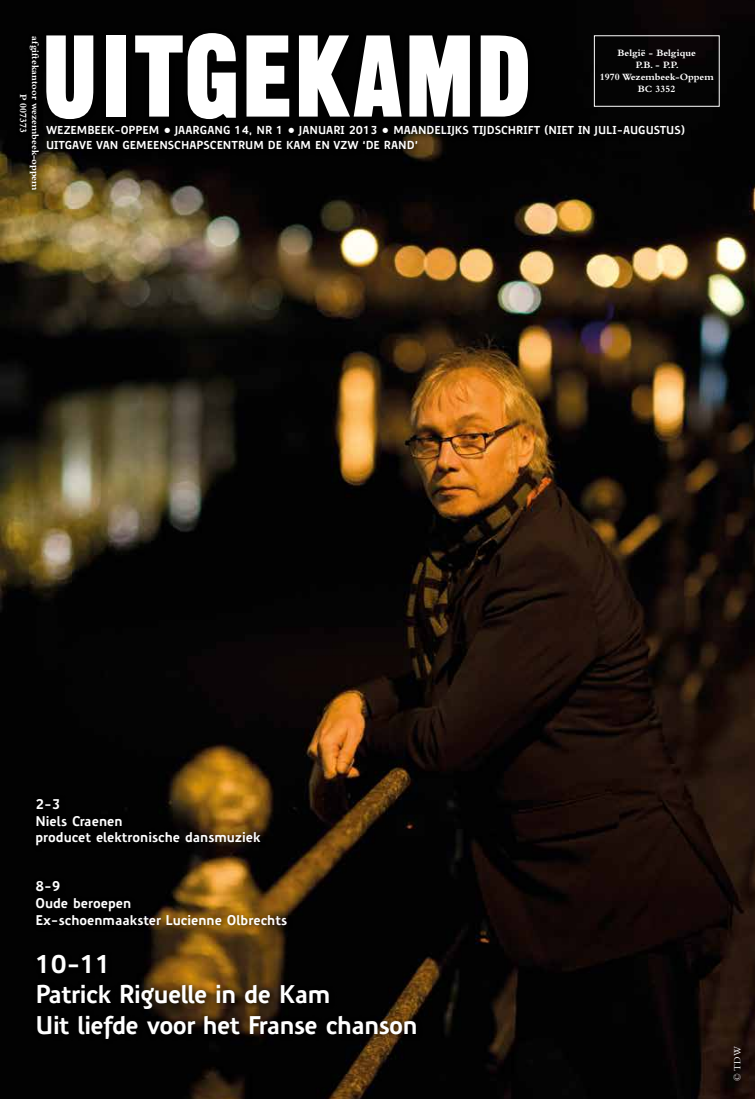
<style>
.page{position:relative;width:755px;height:1099px;background:#fff}
.page>*{position:absolute;margin:0;border:0;box-sizing:border-box;transform-origin:0 0}
.t1{font:112.5px "Cg Gothic No 4";color:#fff}
.t2{font:700 25px/30.1px "Precious Sans";letter-spacing:-.02em;color:#fff}
.t3{font:700 13.75px/16.6px "Precious Sans";color:#fff}
.t4{font:700 11.25px/15px "Precious Sans";color:#fff}
.t5{font:700 10px/12px "Bembo Std";color:#fff;text-align:center}
.t6{font:10px "Bembo Std";color:#fff}
</style>
<div class="page">
<img style="left:0;top:0;width:755px;height:1098px">
<div style="left:42px;top:28px;width:493px;height:98px;background:#000"></div>
<div style="left:42px;top:121px;width:649px;height:36px;background:#000"></div>
<div style="left:594px;top:35px;width:125px;height:72px;border:1px solid #fff"></div>
<div style="left:32px;top:794px;width:235px;height:58px;background:#000;opacity:.75"></div>
<div style="left:32px;top:876px;width:262px;height:55px;background:#000;opacity:.75"></div>
<div style="left:33px;top:950px;width:390px;height:94px;background:#000;opacity:.75"></div>
<div style="left:16px;top:33px;width:29px;height:164px;background:#000;opacity:.75"></div>
<h1 class="t1" style="left:42px;top:10px;width:493px">UITGEKAMD</h1>
<p class="t4" style="left:46px;top:123px;width:641px">WEZEMBEEK-OPPEM • jaargang 14, nr 1 • januari 2013 • maandelijks tijdschrift (niet in juli-augustus)<br>Uitgave van gemee</p>
<p class="t5" style="left:41px;top:36px;width:155px;rotate:90deg">afgiftekantoor wezembeek-oppem<br>P 007373</p>
<p class="t5" style="left:600px;top:47px;width:115px">België - Belgique<br>P.B. - P.P.<br>1970 Wezembeek-Oppem<br>BC 3352</p>
<p class="t4" style="left:159px;top:138px;width:260px">nschapscentrum de kam en vzw ‘de Rand’</p>
<p class="t3" style="left:35px;top:796px;width:227px">2-3<br>N iels Craenen<br>producet elektronische dansmuziek</p>
<p class="t3" style="left:35px;top:878px;width:253px">8-9<br>Oude beroepen<br>Ex-schoenmaakster Lucienne Olbrechts</p>
<h2 class="t2" style="left:35px;top:949px;width:384px">10-11<br>Patrick Riguelle in de Kam<br>U it liefde voor het Franse chanson</h2>
<p class="t6" style="left:731px;top:1081px;width:36px;rotate:-90deg">© TDW</p>
</div>
